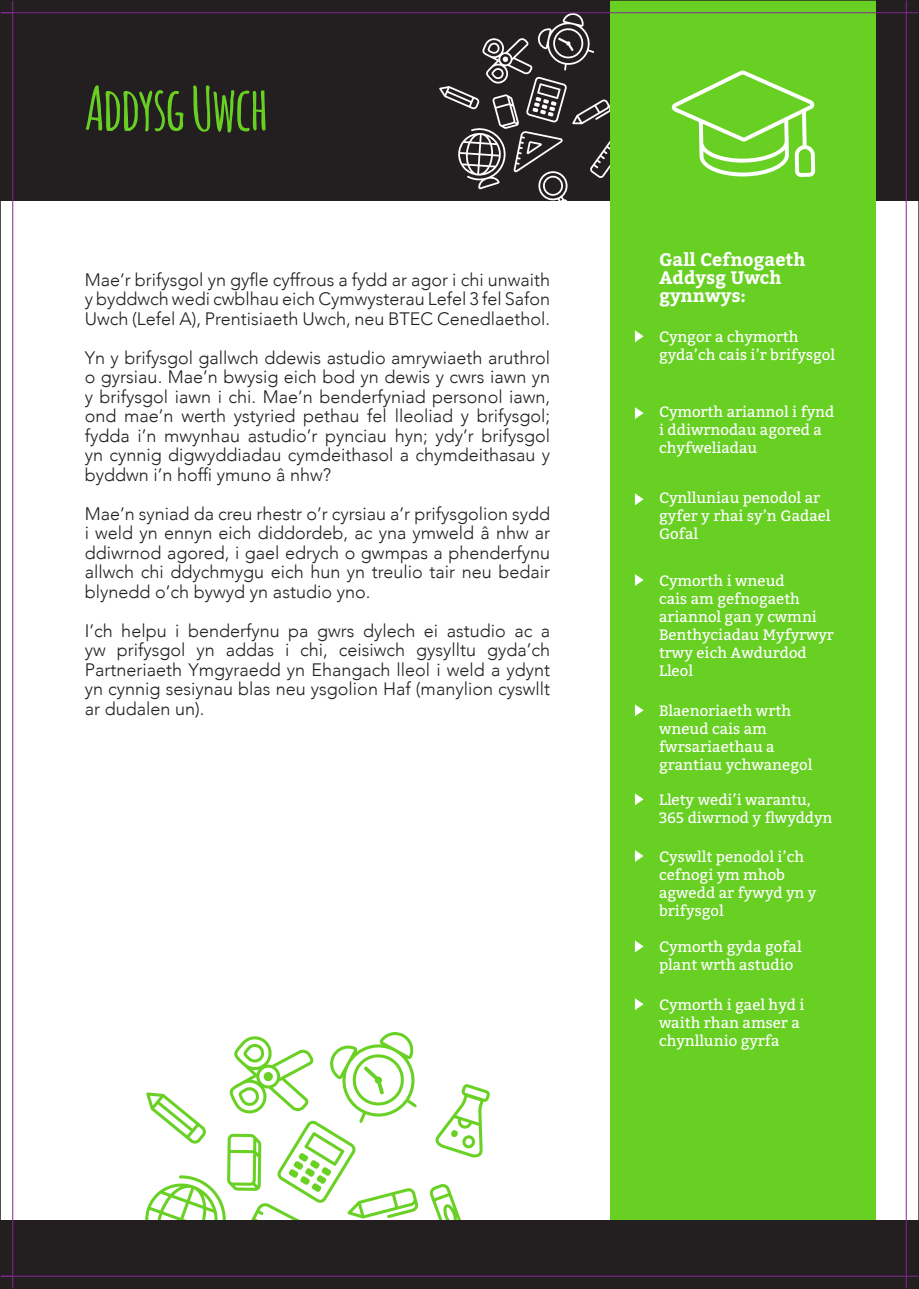
<style>
.page{position:relative;width:919px;height:1289px;background:#fff}
.page>*{position:absolute;margin:0;border:0;box-sizing:border-box;transform-origin:0 0}
.t1{font:700 60px "Amatic";color:#68d023}
.t2{font:300 18px/19.5px "Avenir";color:#231f20;text-align:justify}
.t3{font:700 18px/18px "Bitter";color:#fff}
.t4{font:15px/18px "Bitter";color:#fff}
</style>
<div class="page">
<div style="left:0;top:0;width:918px;height:200px;background:#231f20"></div>
<div style="left:610px;top:0;width:266px;height:1288px;background:#68d023"></div>
<svg style="left:635px;top:330px;width:8px;height:12px"></svg>
<svg style="left:635px;top:407px;width:8px;height:12px"></svg>
<svg style="left:635px;top:493px;width:8px;height:12px"></svg>
<svg style="left:635px;top:574px;width:8px;height:12px"></svg>
<svg style="left:635px;top:704px;width:8px;height:12px"></svg>
<svg style="left:635px;top:793px;width:8px;height:12px"></svg>
<svg style="left:635px;top:850px;width:8px;height:12px"></svg>
<svg style="left:635px;top:940px;width:8px;height:12px"></svg>
<svg style="left:635px;top:998px;width:8px;height:12px"></svg>
<svg style="left:439px;top:13px;width:423px;height:188px"></svg>
<svg style="left:145px;top:1032px;width:345px;height:188px"></svg>
<div style="left:0;top:1220px;width:918px;height:68px;background:#231f20"></div>
<hr style="left:905px;top:0;width:1px;height:1288px;background:#832890">
<hr style="left:0;top:12px;width:918px;height:1px;background:#832890">
<hr style="left:0;top:1275px;width:918px;height:1px;background:#832890">
<svg style="left:2px;top:2px;width:11px;height:1284px"></svg>
<p class="t1" style="left:85px;top:66px;width:184px">Addysg Uwch</p>
<p class="t2" style="left:85px;top:270px;width:467px">Mae’r brifysgol yn gyfle cyffrous a fydd ar agor i chi unwaith y byddwch wedi cwblhau eich Cymwysterau Lefel 3 fel Safon Uwch (Lefel A), Prentisiaeth Uwch, neu BTEC Cenedlaethol.</p>
<p class="t2" style="left:85px;top:348px;width:467px">Yn y brifysgol gallwch ddewis astudio amrywiaeth aruthrol o gyrsiau. Mae’n bwysig eich bod yn dewis y cwrs iawn yn y brifysgol iawn i chi. Mae’n benderfyniad personol iawn, ond mae’n werth ystyried pethau fel lleoliad y brifysgol; fydda i’n mwynhau astudio’r pynciau hyn; ydy’r brifysgol yn cynnig digwyddiadau cymdeithasol a chymdeithasau y byddwn i’n hoffi ymuno â nhw?</p>
<p class="t2" style="left:85px;top:504px;width:467px">Mae’n syniad da creu rhestr o’r cyrsiau a’r prifysgolion sydd i weld yn ennyn eich diddordeb, ac yna ymweld â nhw ar ddiwrnod agored, i gael edrych o gwmpas a phenderfynu allwch chi ddychmygu eich hun yn treulio tair neu bedair blynedd o’ch bywyd yn astudio yno.</p>
<p class="t2" style="left:85px;top:621px;width:467px">I’ch helpu i benderfynu pa gwrs dylech ei astudio ac a yw prifysgol yn addas i chi, ceisiwch gysylltu gyda’ch Partneriaeth Ymgyraedd yn Ehangach lleol i weld a ydynt yn cynnig sesiynau blas neu ysgolion Haf (manylion cyswllt ar dudalen un).</p>
<p class="t3" style="left:659px;top:250px;width:148px">Gall Cefnogaeth<br>Addysg Uwch gynnwys:</p>
<p class="t4" style="left:659px;top:327px;width:177px">Cyngor a chymorth gyda’ch cais i’r brifysgol</p>
<p class="t4" style="left:659px;top:402px;width:177px">Cymorth ariannol i fynd i ddiwrnodau agored a chyfweliadau</p>
<p class="t4" style="left:659px;top:488px;width:173px">Cynlluniau penodol ar gyfer y rhai sy’n Gadael<br>Gofal</p>
<p class="t4" style="left:659px;top:571px;width:176px">Cymorth i wneud<br>cais am gefnogaeth ariannol gan y cwmni<br>Benthyciadau Myfyrwyr trwy eich Awdurdod<br>Lleol</p>
<p class="t4" style="left:659px;top:701px;width:155px">Blaenoriaeth wrth wneud cais am fwrsariaethau a grantiau ychwanegol</p>
<p class="t4" style="left:659px;top:790px;width:175px">Llety wedi’i warantu,<br>365 diwrnod y flwyddyn</p>
<p class="t4" style="left:659px;top:846px;width:159px">Cyswllt penodol i’ch cefnogi ym mhob agwedd ar fywyd yn y brifysgol</p>
<p class="t4" style="left:659px;top:937px;width:144px">Cymorth gyda gofal plant wrth astudio</p>
<p class="t4" style="left:659px;top:995px;width:147px">Cymorth i gael hyd i waith rhan amser a chynllunio gyrfa</p>
</div>
